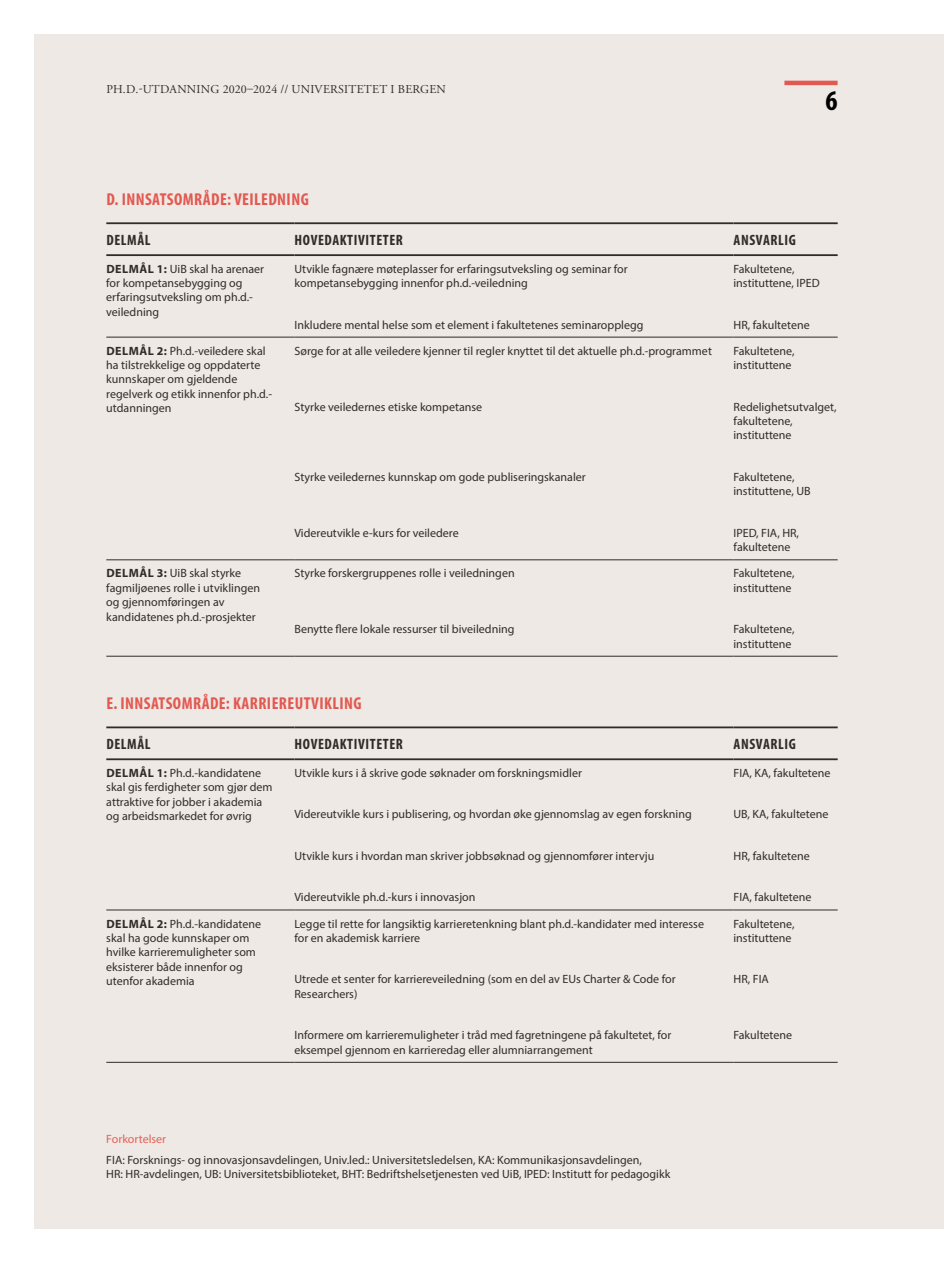
<style>
.page{position:relative;width:944px;height:1263px;background:#fff}
.page>*{position:absolute;margin:0;border:0;box-sizing:border-box;transform-origin:0 0}
.t1{font:700 condensed 28.5px "Myriad Pro";color:#000}
.t2{font:700 condensed 17.25px "Myriad Pro";letter-spacing:.025em;color:#e25952}
.t3{font:700 condensed 15px "Myriad Pro";letter-spacing:.04em;color:#302c28}
.t4{font:12px/14.4px "Myriad Pro";color:#302c28}
.t5{font:12px "Adobe Garamond Pro";letter-spacing:.02em;color:#302c28}
.t6{font:12px "Myriad Pro";color:#e46157}
.s1{font-weight:700}
</style>
<div class="page">
<div style="left:34px;top:34px;width:910px;height:1195px;background:#eee9e4"></div>
<hr style="left:784px;top:81px;width:54px;height:4px;background:#e25952">
<hr style="left:106px;top:222px;width:188px;height:2px;background:#302c28">
<hr style="left:294px;top:222px;width:439px;height:2px;background:#302c28">
<hr style="left:733px;top:222px;width:105px;height:2px;background:#302c28">
<hr style="left:106px;top:254px;width:188px;height:2px;background:#302c28">
<hr style="left:294px;top:254px;width:439px;height:2px;background:#302c28">
<hr style="left:733px;top:254px;width:105px;height:2px;background:#302c28">
<hr style="left:106px;top:337px;width:188px;height:1px;background:#302c28">
<hr style="left:294px;top:337px;width:439px;height:1px;background:#302c28">
<hr style="left:733px;top:337px;width:105px;height:1px;background:#302c28">
<hr style="left:106px;top:560px;width:188px;height:1px;background:#302c28">
<hr style="left:294px;top:560px;width:439px;height:1px;background:#302c28">
<hr style="left:733px;top:560px;width:105px;height:1px;background:#302c28">
<hr style="left:106px;top:656px;width:188px;height:1px;background:#302c28">
<hr style="left:294px;top:656px;width:439px;height:1px;background:#302c28">
<hr style="left:733px;top:656px;width:105px;height:1px;background:#302c28">
<hr style="left:106px;top:726px;width:188px;height:2px;background:#302c28">
<hr style="left:294px;top:726px;width:439px;height:2px;background:#302c28">
<hr style="left:733px;top:726px;width:105px;height:2px;background:#302c28">
<hr style="left:106px;top:758px;width:188px;height:2px;background:#302c28">
<hr style="left:294px;top:758px;width:439px;height:2px;background:#302c28">
<hr style="left:733px;top:758px;width:105px;height:2px;background:#302c28">
<hr style="left:106px;top:910px;width:188px;height:1px;background:#302c28">
<hr style="left:294px;top:910px;width:439px;height:1px;background:#302c28">
<hr style="left:733px;top:910px;width:105px;height:1px;background:#302c28">
<hr style="left:106px;top:1062px;width:188px;height:1px;background:#302c28">
<hr style="left:294px;top:1062px;width:439px;height:1px;background:#302c28">
<hr style="left:733px;top:1062px;width:105px;height:1px;background:#302c28">
<p class="t5" style="left:106px;top:82px;width:341px">PH.D.-UTDANNING 2020–2024 // UNIVERSITETET I BERGEN</p>
<h1 class="t1" style="left:825px;top:83px;width:14px">6</h1>
<h2 class="t2" style="left:106px;top:189px;width:204px">D. INNSATSOMRÅDE: VEILEDNING</h2>
<p class="t3" style="left:106px;top:230px;width:46px">DELMÅL</p>
<p class="t3" style="left:295px;top:230px;width:110px">HOVEDAKTIVITETER</p>
<p class="t3" style="left:734px;top:230px;width:64px">ANSVARLIG</p>
<p class="t4" style="left:106px;top:261px;width:159px"><span class="s1">DELMÅL 1:</span> UiB skal ha arenaer for kompetansebygging og erfaringsutveksling om ph.d.- veiledning</p>
<p class="t4" style="left:294px;top:261px;width:335px">Utvikle fagnære møteplasser for erfaringsutveksling og seminar for kompetansebygging innenfor ph.d.-veiledning</p>
<p class="t4" style="left:294px;top:317px;width:350px">Inkludere mental helse som et element i fakultetenes seminaropplegg</p>
<p class="t4" style="left:733px;top:261px;width:88px">Fakultetene, instituttene, IPED</p>
<p class="t4" style="left:733px;top:317px;width:78px">HR, fakultetene</p>
<p class="t4" style="left:106px;top:343px;width:167px"><span class="s1">DELMÅL 2:</span> Ph.d.-veiledere skal ha tilstrekkelige og oppdaterte kunnskaper om gjeldende regelverk og etikk innenfor ph.d.- utdanningen</p>
<p class="t4" style="left:294px;top:343px;width:419px">Sørge for at alle veiledere kjenner til regler knyttet til det aktuelle ph.d.-programmet</p>
<p class="t4" style="left:294px;top:399px;width:189px">Styrke veiledernes etiske kompetanse</p>
<p class="t4" style="left:294px;top:469px;width:293px">Styrke veiledernes kunnskap om gode publiseringskanaler</p>
<p class="t4" style="left:294px;top:525px;width:166px">Videreutvikle e-kurs for veiledere</p>
<p class="t4" style="left:106px;top:566px;width:155px"><span class="s1">DELMÅL 3:</span> UiB skal styrke fagmiljøenes rolle i utviklingen og gjennomføringen av kandidatenes ph.d.-prosjekter</p>
<p class="t4" style="left:294px;top:566px;width:222px">Styrke forskergruppenes rolle i veiledningen</p>
<p class="t4" style="left:294px;top:622px;width:222px">Benytte flere lokale ressurser til biveiledning</p>
<p class="t4" style="left:733px;top:343px;width:63px">Fakultetene, instituttene</p>
<p class="t4" style="left:733px;top:399px;width:105px">Redelighetsutvalget, fakultetene, instituttene</p>
<p class="t4" style="left:733px;top:469px;width:79px">Fakultetene, instituttene, UB</p>
<p class="t4" style="left:733px;top:525px;width:67px">IPED, FIA, HR, fakultetene</p>
<p class="t4" style="left:733px;top:566px;width:63px">Fakultetene, instituttene</p>
<p class="t4" style="left:733px;top:622px;width:63px">Fakultetene, instituttene</p>
<h2 class="t2" style="left:106px;top:693px;width:257px">E. INNSATSOMRÅDE: KARRIEREUTVIKLING</h2>
<p class="t3" style="left:106px;top:735px;width:46px">DELMÅL</p>
<p class="t3" style="left:295px;top:735px;width:110px">HOVEDAKTIVITETER</p>
<p class="t3" style="left:734px;top:735px;width:64px">ANSVARLIG</p>
<p class="t4" style="left:106px;top:765px;width:168px"><span class="s1">DELMÅL 1:</span> Ph.d.-kandidatene skal gis ferdigheter som gjør dem attraktive for jobber i akademia og arbeidsmarkedet for øvrig</p>
<p class="t4" style="left:294px;top:765px;width:289px">Utvikle kurs i å skrive gode søknader om forskningsmidler</p>
<p class="t4" style="left:733px;top:765px;width:98px">FIA, KA, fakultetene</p>
<p class="t4" style="left:733px;top:807px;width:97px">UB, KA, fakultetene</p>
<p class="t4" style="left:733px;top:848px;width:78px">HR, fakultetene</p>
<p class="t4" style="left:733px;top:890px;width:79px">FIA, fakultetene</p>
<p class="t4" style="left:294px;top:807px;width:399px">Videreutvikle kurs i publisering, og hvordan øke gjennomslag av egen forskning</p>
<p class="t4" style="left:294px;top:848px;width:361px">Utvikle kurs i hvordan man skriver jobbsøknad og gjennomfører intervju</p>
<p class="t4" style="left:294px;top:890px;width:183px">Videreutvikle ph.d.-kurs i innovasjon</p>
<p class="t4" style="left:106px;top:916px;width:156px"><span class="s1">DELMÅL 2:</span> Ph.d.-kandidatene skal ha gode kunnskaper om hvilke karrieremuligheter som eksisterer både innenfor og utenfor akademia</p>
<p class="t4" style="left:294px;top:916px;width:411px">Legge til rette for langsiktig karrieretenkning blant ph.d.-kandidater med interesse for en akademisk karriere</p>
<p class="t4" style="left:294px;top:972px;width:383px">Utrede et senter for karriereveiledning (som en del av EUs Charter &amp; Code for<br>Researchers)</p>
<p class="t4" style="left:294px;top:1028px;width:378px">Informere om karrieremuligheter i tråd med fagretningene på fakultetet, for eksempel gjennom en karrieredag eller alumniarrangement</p>
<p class="t4" style="left:733px;top:916px;width:63px">Fakultetene, instituttene</p>
<p class="t4" style="left:733px;top:972px;width:37px">HR, FIA</p>
<p class="t4" style="left:733px;top:1028px;width:60px">Fakultetene</p>
<p class="t6" style="left:106px;top:1131px;width:61px">Forkortelser</p>
<p class="t4" style="left:106px;top:1152px;width:566px">FIA: Forsknings- og innovasjonsavdelingen, Univ.led.: Universitetsledelsen, KA: Kommunikasjonsavdelingen,<br>HR: HR-avdelingen, UB: Universitetsbiblioteket, BHT: Bedriftshelsetjenesten ved UiB, IPED: Institutt for pedagogikk</p>
</div>
